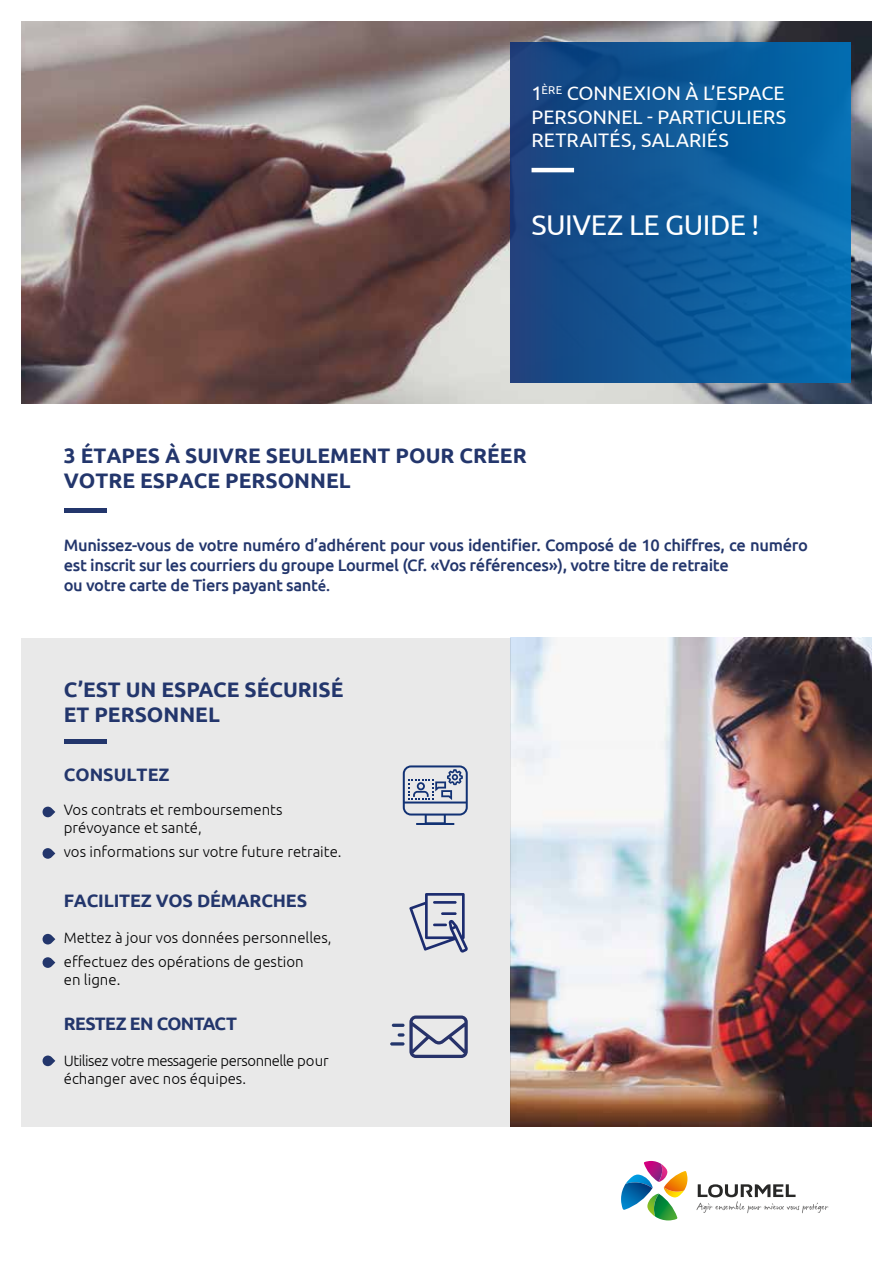
<style>
.page{position:relative;width:893px;height:1263px;background:#fff}
.page>*{position:absolute;margin:0;border:0;box-sizing:border-box;transform-origin:0 0}
.t1{font:28.5px "Ubuntu";letter-spacing:-.015em;color:#fff}
.t2{font:700 21px/25.2px "Ubuntu";color:#23366c}
.t3{font:19.5px/23.4px "Ubuntu";letter-spacing:.005em;color:#fff;text-align:justify}
.t4{font:700 18px "Ubuntu";letter-spacing:-.01em;color:#23366c}
.t5{font:700 18px "Ubuntu";letter-spacing:-.03em;color:#23366c}
.t6{font:500 16.5px/19.8px "Ubuntu";letter-spacing:-.02em;color:#23366c}
.t7{font:300 15px/18px "Ubuntu";color:#020203}
.t8{font:300 15px/18px "Ubuntu";letter-spacing:-.03em;color:#020203}
.t9{font:300 15px/18px "Ubuntu";color:#000}
.s1{font-size:15px}
</style>
<div class="page">
<img style="left:510px;top:638px;width:362px;height:489px">
<img style="left:21px;top:21px;width:851px;height:383px">
<div style="left:21px;top:638px;width:489px;height:488px;background:#e9e9e9"></div>
<svg style="left:42px;top:807px;width:13px;height:10px"></svg>
<svg style="left:42px;top:848px;width:13px;height:11px"></svg>
<svg style="left:42px;top:934px;width:13px;height:10px"></svg>
<svg style="left:42px;top:957px;width:13px;height:11px"></svg>
<svg style="left:42px;top:1055px;width:13px;height:11px"></svg>
<svg style="left:409px;top:893px;width:59px;height:59px"></svg>
<hr style="left:390px;top:1042px;width:15px;height:3px;background:#23366c;border-radius:2px">
<svg style="left:392px;top:1015px;width:76px;height:43px"></svg>
<svg style="left:403px;top:765px;width:65px;height:60px"></svg>
<hr style="left:64px;top:508px;width:42px;height:4px;background:#23366c">
<hr style="left:64px;top:739px;width:42px;height:4px;background:#23366c">
<div style="left:510px;top:43px;width:340px;height:340px;background:linear-gradient(to right,#1a427d,#036fb2)"></div>
<hr style="left:531px;top:168px;width:43px;height:4px;background:#fff">
<svg style="left:621px;top:1161px;width:66px;height:59px"></svg>
<svg style="left:696px;top:1184px;width:133px;height:29px"></svg>
<p class="t3" style="left:531px;top:81px;width:256px">1<sup>ÈRE</sup> CONNEXION À L’ESPACE PERSONNEL - PARTICULIERS RETRAITÉS, SALARIÉS</p>
<h1 class="t1" style="left:531px;top:207px;width:229px">SUIVEZ LE GUIDE !</h1>
<p class="t2" style="left:64px;top:442px;width:464px">3 ÉTAPES À SUIVRE SEULEMENT POUR CRÉER<br>VOTRE ESPACE PERSONNEL</p>
<p class="t6" style="left:64px;top:535px;width:746px">Munissez-vous de votre numéro d’adhérent pour vous identifier. Composé de 10 chiffres, ce numéro est inscrit sur les courriers du groupe Lourmel (Cf. «Vos références»), votre titre de retraite<br>ou votre carte de Tiers payant sant<span class="s1">é.</span></p>
<p class="t2" style="left:64px;top:676px;width:281px">C’EST UN ESPACE SÉCURISÉ<br>ET PERSONNEL</p>
<p class="t4" style="left:64px;top:763px;width:107px">CONSULTEZ</p>
<p class="t7" style="left:64px;top:800px;width:220px">Vos contrats et remboursements prévoyance et santé,</p>
<p class="t7" style="left:64px;top:842px;width:279px">vos informations sur votre future retraite.</p>
<p class="t4" style="left:64px;top:890px;width:245px">FACILITEZ VOS DÉMARCHES</p>
<p class="t7" style="left:64px;top:928px;width:269px">Mettez à jour vos données personnelles,</p>
<p class="t9" style="left:64px;top:952px;width:241px">effectuez des opérations de gestion en ligne.</p>
<p class="t5" style="left:64px;top:1013px;width:175px">RESTEZ EN CONTACT</p>
<p class="t8" style="left:64px;top:1051px;width:267px">Utilisez votre messagerie personnelle pour échanger avec nos équipes.</p>
</div>
